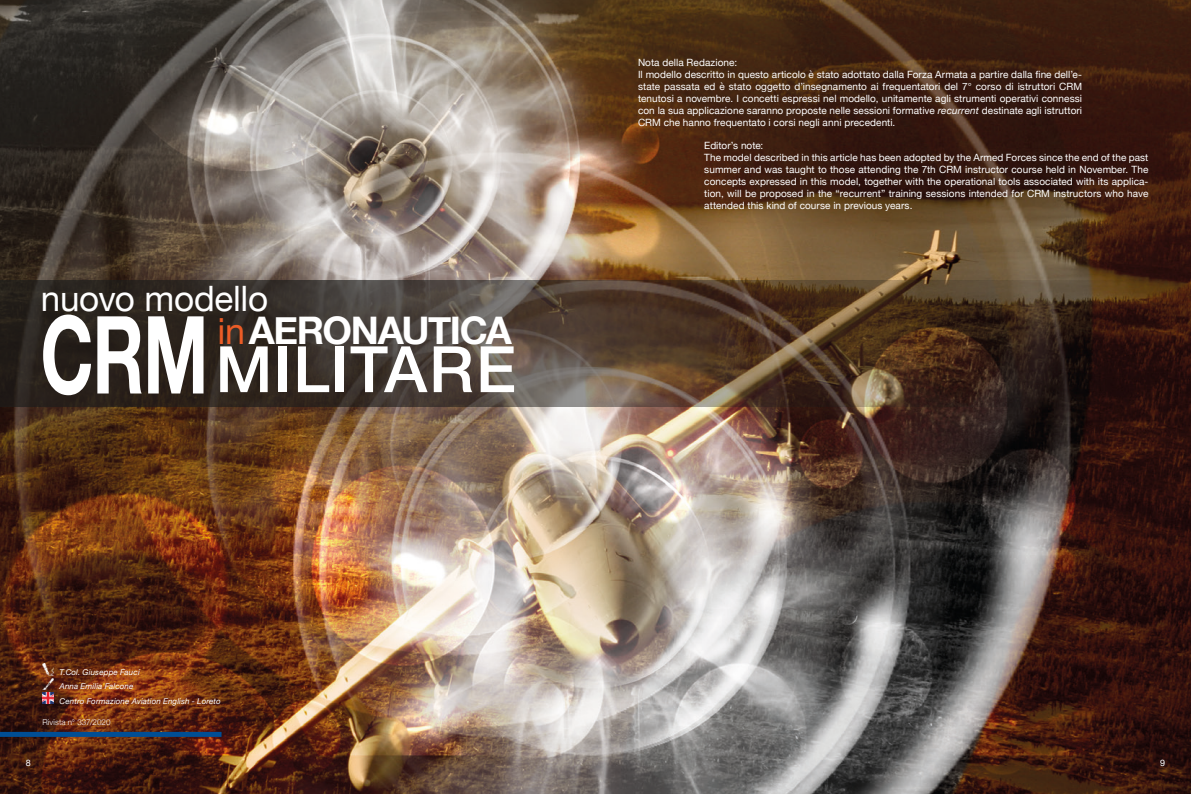
<style>
.page{position:relative;width:1191px;height:794px;background:#fff}
.page>*{position:absolute;margin:0;border:0;box-sizing:border-box;transform-origin:0 0}
.t1{font:700 108px "Helvetica Neue";color:#fff;scale:.67 1}
.t2{font:500 64px "Helvetica Neue";letter-spacing:.02em;color:#fff}
.t3{font:700 38px "Helvetica Neue";letter-spacing:-.04em;color:#fff}
.t4{font:35px "Helvetica Neue";letter-spacing:-.01em;color:#fff}
.t5{font:10px/12px "Helvetica Neue";letter-spacing:.005em;color:#fff}
.t6{font:9px "Helvetica Neue";color:#fff}
.t7{font:italic 8px "Helvetica Neue";letter-spacing:.015em;color:#fff}
.t8{font:300 8px "Helvetica Neue";letter-spacing:.015em;color:#fff}
.s1{font-style:italic}
.s2{font-weight:400;font-size:36px;color:#eb5c26}
</style>
<div class="page">
<img style="left:0;top:0;width:1191px;height:794px">
<div style="left:0;top:732px;width:221px;height:5px;background:#004e95"></div>
<svg style="left:0;top:281px;width:1191px;height:126px;background:#443429"></svg>
<svg style="left:43px;top:664px;width:11px;height:39px"></svg>
<p class="t5" style="left:638px;top:57px;width:445px">Nota della Redazione:<br>Il modello descritto in questo articolo è stato adottato dalla Forza Armata a partire dalla fine dell’e&shy;state passata ed è stato oggetto d’insegnamento ai frequentatori del 7° corso di istruttori CRM tenutosi a novembre. I concetti espressi nel modello, unitamente agli strumenti operativi connessi con la sua applicazione saranno proposte nelle sessioni formative <span class="s1">recurrent</span> destinate agli istruttori CRM che hanno frequentato i corsi negli anni precedenti.</p>
<p class="t4" style="left:41px;top:273px;width:229px">nuovo modello</p>
<p class="t1" style="left:40px;top:270px;width:252px">CRM</p>
<p class="t3" style="left:218px;top:301px;width:295px"><span class="s2">in</span> AERONAUTICA</p>
<p class="t2" style="left:215px;top:318px;width:302px">MILITARE</p>
<p class="t7" style="left:60px;top:666px;width:82px">T.Col. Giuseppe Fauci</p>
<p class="t7" style="left:60px;top:680px;width:75px">Anna Emilia Falcone</p>
<p class="t7" style="left:60px;top:695px;width:163px">Centro Formazione Aviation English - Loreto</p>
<p class="t8" style="left:43px;top:716px;width:69px">Rivista n° 337/2020</p>
<p class="t5" style="left:704px;top:140px;width:445px">Editor’s note:<br>The model described in this article has been adopted by the Armed Forces since the end of the past summer and was taught to those attending the 7th CRM instructor course held in November. The concepts expressed in this model, together with the operational tools associated with its applica&shy;tion, will be proposed in the “recurrent” training sessions intended for CRM instructors who have attended this kind of course in previous years.</p>
<p class="t6" style="left:26px;top:756px;width:7px">8</p>
<p class="t6" style="left:1160px;top:756px;width:7px">9</p>
</div>
